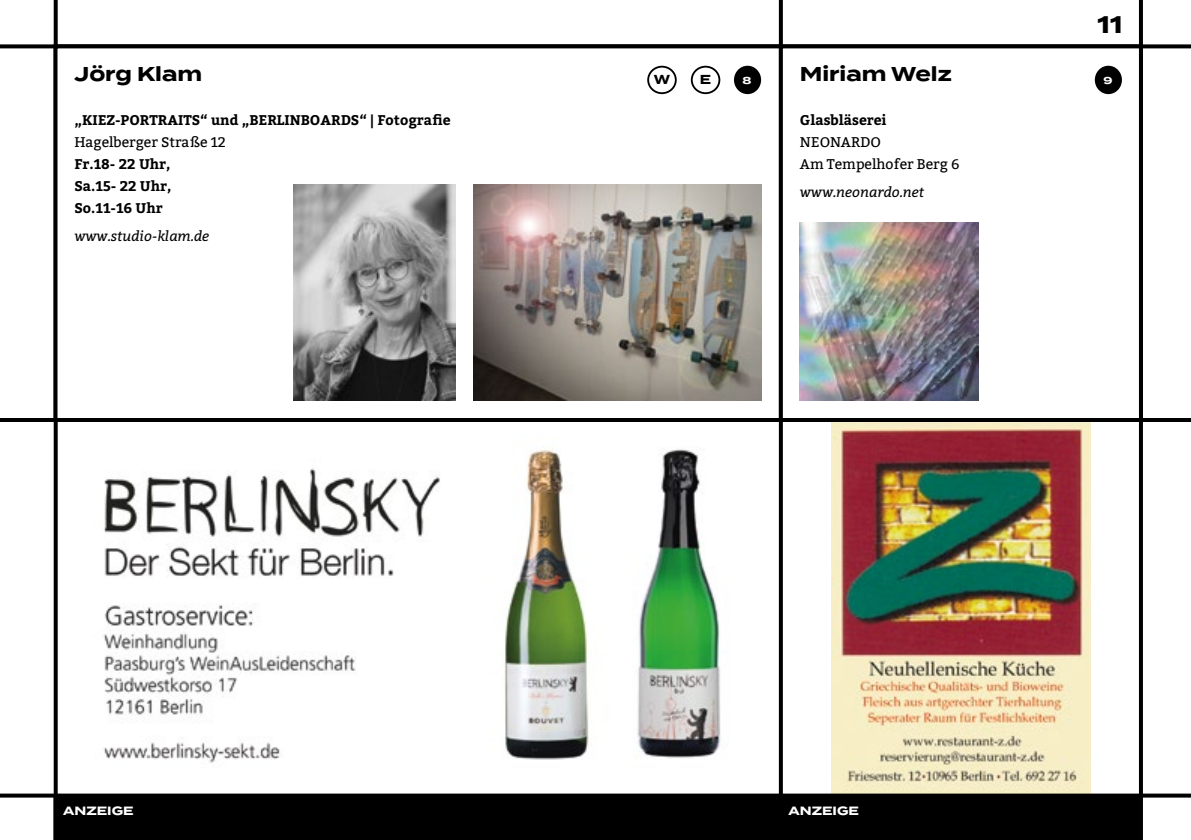
<style>
.page{position:relative;width:1191px;height:840px;background:#fff}
.page>*{position:absolute;margin:0;border:0;box-sizing:border-box;transform-origin:0 0}
.t1{font:700 24px "Termina";color:#000}
.t2{font:700 20px "Termina";color:#000}
.t3{font:700 14px/22px "Bitter";color:#000;text-align:justify}
.t4{font:14px/22px "Bitter";color:#000}
.t5{font:italic 14px "Bitter";color:#000}
.t6{font:700 13px "Termina";color:#000}
.t7{font:700 12px "Termina";color:#fff}
.t8{font:700 10px "Termina";color:#fff}
</style>
<div class="page">
<img style="left:831px;top:422px;width:259px;height:371px">
<img style="left:103px;top:448px;width:618px;height:315px">
<hr style="left:0;top:418px;width:1191px;height:4px;background:#000">
<hr style="left:1139px;top:0;width:4px;height:839px;background:#000">
<svg style="left:54px;top:0;width:4px;height:793px;fill:#000"></svg>
<svg style="left:0;top:793px;width:1191px;height:4px;fill:#000"></svg>
<svg style="left:0;top:44px;width:1191px;height:4px"></svg>
<svg style="left:779px;top:0;width:4px;height:795px;fill:#000"></svg>
<div style="left:53px;top:44px;width:730px;height:378px;border:4px solid #000"></div>
<div style="left:779px;top:44px;width:364px;height:378px;border:4px solid #000"></div>
<img style="left:800px;top:222px;width:178px;height:179px">
<div style="left:1095px;top:67px;width:26px;height:26px;background:#000;border-radius:50%"></div>
<div style="left:1094px;top:66px;width:28px;height:28px;border:2px solid #000;border-radius:50%"></div>
<div style="left:691px;top:66px;width:29px;height:28px;border:2px solid #000;border-radius:50%"></div>
<div style="left:647px;top:66px;width:29px;height:28px;border:2px solid #000;border-radius:50%"></div>
<div style="left:735px;top:67px;width:25px;height:26px;background:#000;border-radius:50%"></div>
<div style="left:734px;top:66px;width:27px;height:28px;border:2px solid #000;border-radius:50%"></div>
<img style="left:473px;top:184px;width:289px;height:217px">
<img style="left:293px;top:184px;width:162px;height:217px">
<div style="left:53px;top:795px;width:1088px;height:44px;background:#000"></div>
<h2 class="t2" style="left:74px;top:59px;width:129px">Jörg Klam</h2>
<p class="t3" style="left:74px;top:109px;width:377px">„KIEZ-PORTRAITS“ und „BERLINBOARDS“ | Fotografie</p>
<p class="t4" style="left:74px;top:131px;width:153px">Hagelberger Straße 12</p>
<p class="t3" style="left:74px;top:153px;width:98px">Fr.18- 22 Uhr, Sa.15- 22 Uhr, So.11-16 Uhr</p>
<p class="t5" style="left:74px;top:225px;width:136px">www.studio-klam.de</p>
<h1 class="t1" style="left:1097px;top:6px;width:26px">11</h1>
<h2 class="t2" style="left:800px;top:59px;width:153px">Miriam Welz</h2>
<p class="t3" style="left:800px;top:109px;width:88px">Glasbläserei</p>
<p class="t4" style="left:800px;top:131px;width:161px">NEONARDO<br>Am Tempelhofer Berg 6</p>
<p class="t5" style="left:800px;top:181px;width:126px">www.neonardo.net</p>
<p class="t6" style="left:654px;top:70px;width:18px">W</p>
<p class="t6" style="left:700px;top:70px;width:13px">E</p>
<p class="t8" style="left:742px;top:73px;width:10px">8</p>
<p class="t8" style="left:1103px;top:73px;width:10px">9</p>
<p class="t7" style="left:63px;top:800px;width:72px">ANZEIGE</p>
<p class="t7" style="left:788px;top:800px;width:72px">ANZEIGE</p>
</div>
